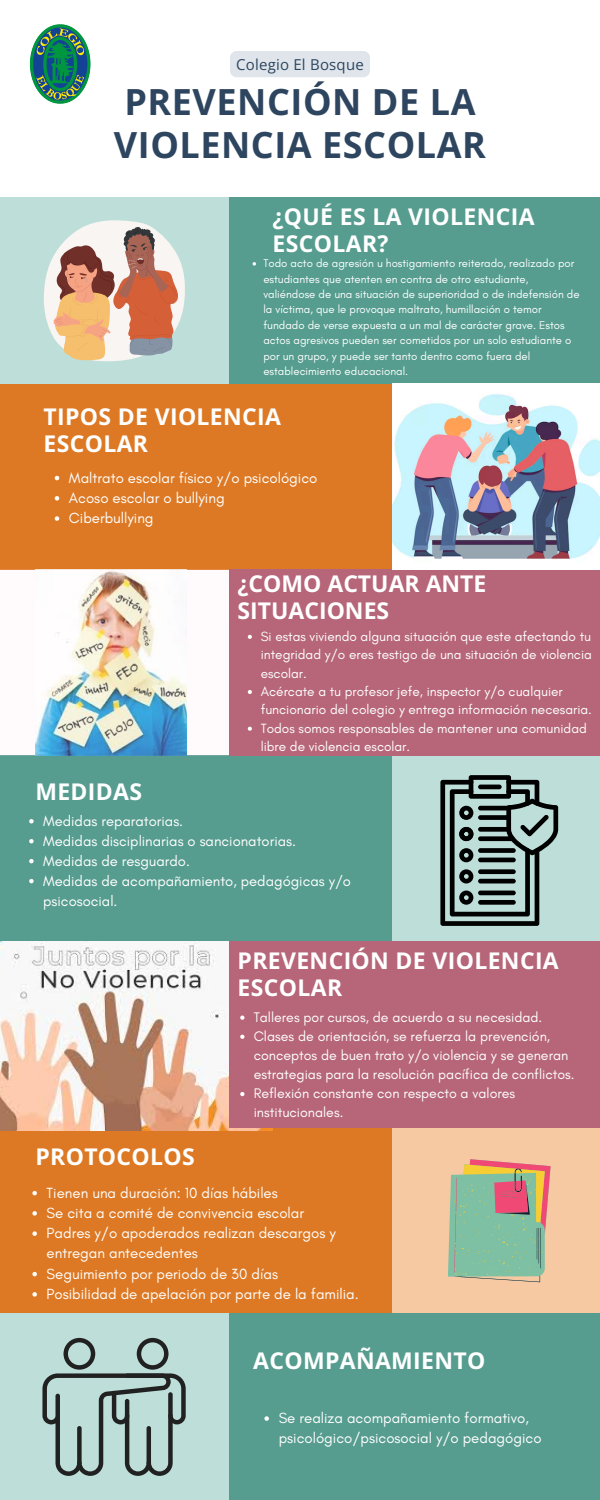
<style>
.page{position:relative;width:600px;height:1500px;background:#fff}
.page>*{position:absolute;margin:0;border:0;box-sizing:border-box;transform-origin:0 0}
.t1{font:700 36px/42.8px "Open Sans";letter-spacing:.015em;color:#2d455f}
.t2{font:700 23px/27px "Open Sans";letter-spacing:.015em;color:#fff}
.t3{font:15px/20.2px "Glacial Indifference";color:#fff}
.t4{font:15px "Open Sans";letter-spacing:.015em;color:#2d455f}
.t5{font:14.8px/19.9px "Glacial Indifference";color:#fff}
.t6{font:14.1px/19.1px "Glacial Indifference";color:#fff}
.t7{font:13.6px/18.4px "Glacial Indifference";color:#fff}
.t8{font:11.4px/15.4px "Glacial Indifference";color:#fff}
</style>
<div class="page">
<div style="left:0;top:383px;width:392px;height:186px;background:#dd7924"></div>
<div style="left:0;top:755px;width:392px;height:187px;background:#569d8f"></div>
<div style="left:0;top:1128px;width:407px;height:186px;background:#dd7924"></div>
<div style="left:0;top:569px;width:230px;height:186px;background:#fffafb"></div>
<div style="left:0;top:197px;width:230px;height:186px;background:#bedfd9"></div>
<div style="left:0;top:1314px;width:230px;height:186px;background:#bedfd9"></div>
<div style="left:392px;top:755px;width:208px;height:187px;background:#bedfd9"></div>
<div style="left:392px;top:1128px;width:208px;height:186px;background:#f6c9a3"></div>
<div style="left:230px;top:569px;width:370px;height:186px;background:#b66678"></div>
<div style="left:230px;top:197px;width:370px;height:186px;background:#569d8f"></div>
<img style="left:0;top:942px;width:272px;height:189px">
<div style="left:230px;top:942px;width:370px;height:186px;background:#b66678"></div>
<div style="left:230px;top:1314px;width:370px;height:186px;background:#569d8f"></div>
<svg style="left:44px;top:220px;width:141px;height:142px"></svg>
<img style="left:392px;top:394px;width:208px;height:165px">
<img style="left:35px;top:571px;width:152px;height:184px">
<svg style="left:448px;top:1159px;width:103px;height:123px;background:#a4af93"></svg>
<svg style="left:42px;top:1338px;width:144px;height:138px"></svg>
<svg style="left:440px;top:775px;width:118px;height:151px"></svg>
<hr style="left:478px;top:785px;width:24px;height:4px;background:#000;border-radius:2px">
<svg style="left:253px;top:262px;width:3px;height:4px"></svg>
<div style="left:230px;top:51px;width:140px;height:26px;background:#dfe5eb;border-radius:7px"></div>
<svg style="left:55px;top:476px;width:4px;height:4px"></svg>
<svg style="left:55px;top:496px;width:4px;height:5px"></svg>
<svg style="left:55px;top:516px;width:4px;height:5px"></svg>
<svg style="left:248px;top:635px;width:4px;height:4px"></svg>
<svg style="left:248px;top:690px;width:4px;height:4px"></svg>
<svg style="left:248px;top:727px;width:4px;height:4px"></svg>
<svg style="left:29px;top:819px;width:5px;height:4px"></svg>
<svg style="left:29px;top:839px;width:5px;height:4px"></svg>
<svg style="left:29px;top:859px;width:5px;height:4px"></svg>
<svg style="left:29px;top:879px;width:5px;height:4px"></svg>
<svg style="left:240px;top:1016px;width:4px;height:4px"></svg>
<svg style="left:240px;top:1035px;width:4px;height:4px"></svg>
<svg style="left:240px;top:1092px;width:4px;height:4px"></svg>
<svg style="left:32px;top:1191px;width:5px;height:4px"></svg>
<svg style="left:32px;top:1211px;width:5px;height:5px"></svg>
<svg style="left:32px;top:1231px;width:5px;height:5px"></svg>
<svg style="left:32px;top:1272px;width:5px;height:4px"></svg>
<svg style="left:32px;top:1292px;width:5px;height:5px"></svg>
<svg style="left:264px;top:1416px;width:5px;height:5px"></svg>
<img style="left:29px;top:24px;width:62px;height:80px">
<h2 class="t4" style="left:236px;top:54px;width:129px">Colegio El Bosque</h2>
<p class="t1" style="left:114px;top:79px;width:374px">PREVENCIÓN DE LA<br>VIOLENCIA ESCOLAR</p>
<h1 class="t2" style="left:273px;top:203px;width:263px">¿QUÉ ES LA VIOLENCIA<br>ESCOLAR?</h1>
<p class="t8" style="left:263px;top:256px;width:318px">Todo acto de agresión u hostigamiento reiterado, realizado por estudiantes que atenten en contra de otro estudiante, valiéndose de una situación de superioridad o de indefensión de la víctima, que le provoque maltrato, humillación o temor fundado de verse expuesta a un mal de carácter grave. Estos actos agresivos pueden ser cometidos por un solo estudiante o por un grupo, y puede ser tanto dentro como fuera del establecimiento educacional.</p>
<p class="t2" style="left:43px;top:403px;width:239px">TIPOS DE VIOLENCIA<br>ESCOLAR</p>
<h2 class="t3" style="left:69px;top:467px;width:250px">Maltrato escolar físico y/o psicológico</h2>
<p class="t3" style="left:69px;top:487px;width:157px">Acoso escolar o bullying</p>
<p class="t3" style="left:69px;top:508px;width:86px">Ciberbullying</p>
<p class="t2" style="left:238px;top:569px;width:250px">¿COMO ACTUAR ANTE<br>SITUACIONES</p>
<h2 class="t2" style="left:35px;top:777px;width:108px">MEDIDAS</h2>
<p class="t7" style="left:261px;top:627px;width:333px;text-align:justify">Si estas viviendo alguna situación que este afectando tu integridad y/o eres testigo de una situación de violencia escolar.</p>
<h2 class="t7" style="left:261px;top:682px;width:333px">Acércate a tu profesor jefe, inspector y/o cualquier funcionario del colegio y entrega información necesaria.</h2>
<p class="t7" style="left:261px;top:719px;width:328px">Todos somos responsables de mantener una comunidad libre de violencia escolar.</p>
<p class="t5" style="left:43px;top:811px;width:141px">Medidas reparatorias.</p>
<p class="t5" style="left:43px;top:831px;width:254px">Medidas disciplinarias o sancionatorias.</p>
<p class="t5" style="left:43px;top:850px;width:148px">Medidas de resguardo.</p>
<p class="t5" style="left:43px;top:870px;width:309px">Medidas de acompañamiento, pedagógicas y/o psicosocial.</p>
<p class="t2" style="left:238px;top:947px;width:323px">PREVENCIÓN DE VIOLENCIA<br>ESCOLAR</p>
<p class="t2" style="left:35px;top:1142px;width:161px">PROTOCOLOS</p>
<p class="t6" style="left:254px;top:1007px;width:290px">Talleres por cursos, de acuerdo a su necesidad.</p>
<h2 class="t6" style="left:254px;top:1027px;width:323px">Clases de orientación, se refuerza la prevención, conceptos de buen trato y/o violencia y se generan estrategias para la resolución pacífica de conflictos.</h2>
<p class="t6" style="left:254px;top:1084px;width:263px">Reflexión constante con respecto a valores institucionales.</p>
<p class="t3" style="left:47px;top:1182px;width:233px">Tienen una duración: 10 días hábiles</p>
<p class="t3" style="left:47px;top:1203px;width:259px">Se cita a comité de convivencia escolar</p>
<h2 class="t3" style="left:47px;top:1223px;width:291px">Padres y/o apoderados realizan descargos y entregan antecedentes</h2>
<p class="t3" style="left:47px;top:1263px;width:233px">Seguimiento por periodo de 30 días</p>
<p class="t3" style="left:47px;top:1284px;width:314px">Posibilidad de apelación por parte de la familia.</p>
<p class="t2" style="left:253px;top:1346px;width:234px">ACOMPAÑAMIENTO</p>
<p class="t3" style="left:279px;top:1408px;width:264px">Se realiza acompañamiento formativo, psicológico/psicosocial y/o pedagógico</p>
</div>
